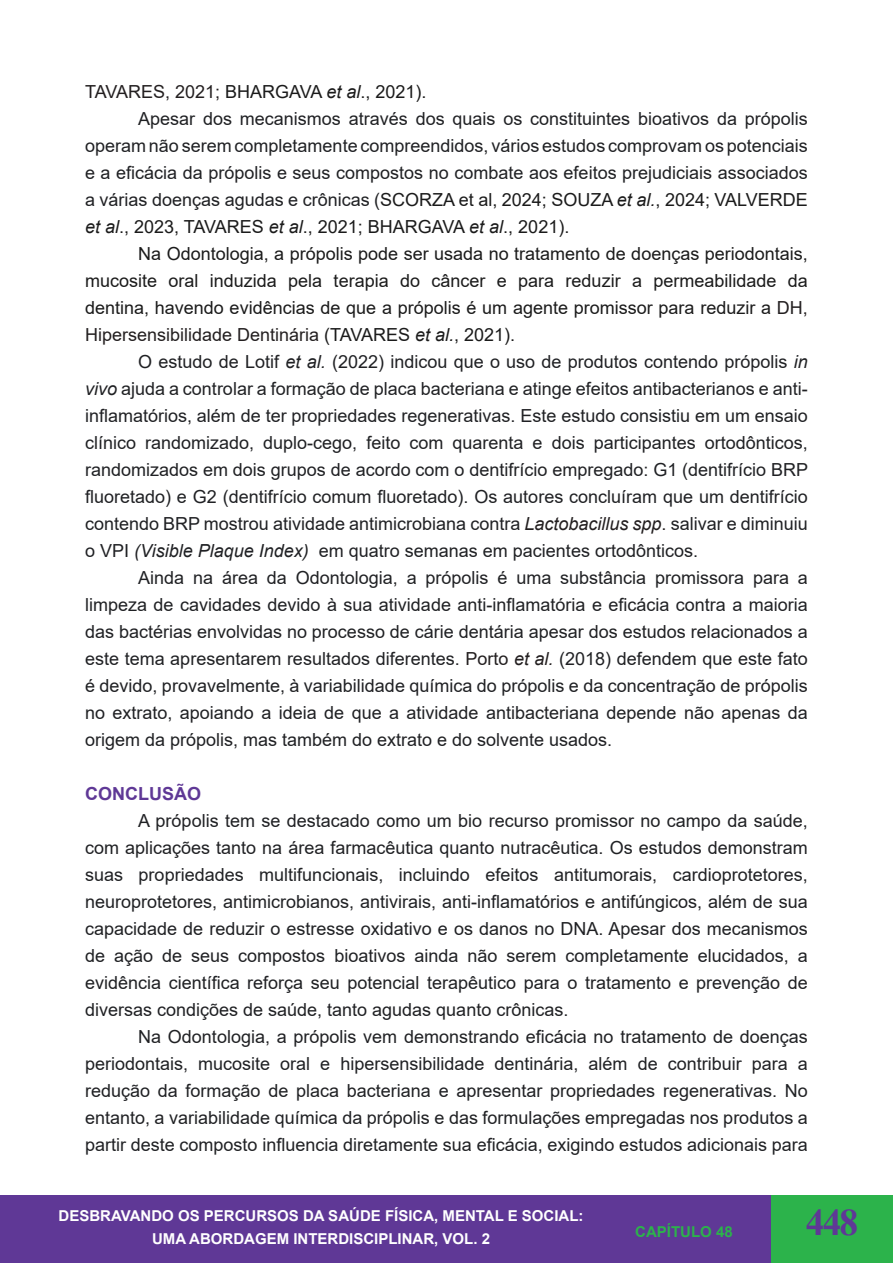
<style>
.page{position:relative;width:893px;height:1263px;background:#fff}
.page>*{position:absolute;margin:0;border:0;box-sizing:border-box;transform-origin:0 0}
.t1{font:700 37.5px "Times New Roman";color:#5f3896}
.t2{font:18px/27px "Arial";color:#202124;text-align:justify}
.t3{font:18px/27px "Arial";color:#1b1b1b;text-align:justify}
.t4{font:700 18px "Arial";color:#5f3896}
.t5{font:700 15px/22.5px "Arial";color:#fff;text-align:center}
.t6{font:700 15px "Arial";color:#2cb34b}
.s1{color:#231f20}
.s2{font-style:italic}
.s3{color:#1b1b1b}
.s4{font-style:italic;color:#1b1b1b}
.s5{font-style:italic;color:#231f20}
</style>
<div class="page">
<div style="left:0;top:1196px;width:893px;height:67px;background:#5f3896"></div>
<div style="left:771px;top:1196px;width:122px;height:67px;background:#2cb34b"></div>
<p class="t3" style="left:85px;top:78px;width:343px"><span class="s1">TAVARES, 2021;</span> BHARGAVA <span class="s2">et al</span>., 2021).</p>
<p class="t2" style="left:85px;top:105px;width:724px;text-indent:53px">Apesar dos mecanismos através dos quais os constituintes bioativos da própolis operam não serem completamente compreendidos, vários estudos comprovam os potenciais e a eficácia da própolis e seus compostos no combate aos efeitos prejudiciais associados a várias doenças agudas e crônicas (<span class="s3">SCORZA et al, 2024; SOUZA</span> <span class="s4">et al.</span><span class="s3">, 2024; VALVERDE </span><span class="s4">et al</span><span class="s3">., 2023, TAVARES</span> <span class="s4">et al</span><span class="s3">., 2021; BHARGAVA</span> <span class="s4">et al</span><span class="s3">., 2021).</span></p>
<p class="t3" style="left:85px;top:240px;width:724px;text-indent:53px">Na Odontologia, a própolis pode ser usada no tratamento de doenças periodontais, mucosite oral induzida pela terapia do câncer e para reduzir a permeabilidade da dentina, havendo evidências de que a própolis é um agente promissor para reduzir a <span class="s1">DH, Hipersensibilidade Dentinária</span> (TAVARES <span class="s2">et al.</span>, 2021).</p>
<p class="t2" style="left:85px;top:348px;width:725px;text-indent:53px">O estudo de Lotif <span class="s2">et al.</span> (2022) indicou que o uso de produtos contendo própolis <span class="s2">in vivo</span> ajuda a controlar a formação de placa bacteriana e atinge efeitos antibacterianos e anti&shy;inflamatórios, além de ter propriedades regenerativas. Este estudo consistiu em um ensaio clínico randomizado, duplo-cego, feito com quarenta e dois participantes ortodônticos, randomizados em dois grupos de acordo com o dentifrício empregado: G1 (dentifrício BRP fluoretado) e G2 (dentifrício comum fluoretado). Os autores concluíram que um dentifrício contendo BRP mostrou atividade antimicrobiana contra <span class="s5">Lactobacillus spp</span><span class="s1">.</span> salivar e diminuiu o VPI <span class="s2">(Visible Plaque Index)</span> em quatro semanas em pacientes ortodônticos.</p>
<p class="t2" style="left:85px;top:564px;width:724px;text-indent:53px">Ainda na área da Odontologia, a própolis é uma substância promissora para a limpeza de cavidades devido à sua atividade anti-inflamatória e eficácia contra a maioria das bactérias envolvidas no processo de cárie dentária apesar dos estudos relacionados a este tema apresentarem resultados diferentes. <span class="s1">Porto</span> <span class="s5">et al.</span> (2018) defendem que este fato é devido, provavelmente, à variabilidade química do própolis e da concentração de própolis no extrato, apoiando a ideia de que a atividade antibacteriana depende não apenas da origem da própolis, mas também do extrato e do solvente usados.</p>
<p class="t4" style="left:85px;top:781px;width:117px">CONCLUSÃO</p>
<p class="t2" style="left:85px;top:807px;width:724px;text-indent:53px">A própolis tem se destacado como um bio recurso promissor no campo da saúde, com aplicações tanto na área farmacêutica quanto nutracêutica. Os estudos demonstram suas propriedades multifuncionais, incluindo efeitos antitumorais, cardioprotetores, neuroprotetores, antimicrobianos, antivirais, anti-inflamatórios e antifúngicos, além de sua capacidade de reduzir o estresse oxidativo e os danos no DNA. Apesar dos mecanismos de ação de seus compostos bioativos ainda não serem completamente elucidados, a evidência científica reforça seu potencial terapêutico para o tratamento e prevenção de diversas condições de saúde, tanto agudas quanto crônicas.</p>
<p class="t2" style="left:85px;top:1023px;width:724px;text-indent:53px">Na Odontologia, a própolis vem demonstrando eficácia no tratamento de doenças periodontais, mucosite oral e hipersensibilidade dentinária, além de contribuir para a redução da formação de placa bacteriana e apresentar propriedades regenerativas. No entanto, a variabilidade química da própolis e das formulações empregadas nos produtos a partir deste composto influencia diretamente sua eficácia, exigindo estudos adicionais para</p>
<p class="t5" style="left:59px;top:1205px;width:527px">DESBRAVANDO OS PERCURSOS DA SAÚDE FÍSICA, MENTAL E SOCIAL:<br>UMA ABORDAGEM INTERDISCIPLINAR, VOL. 2</p>
<p class="t6" style="left:635px;top:1221px;width:99px">CAPÍTULO 48</p>
<h1 class="t1" style="left:806px;top:1195px;width:54px">448</h1>
</div>
